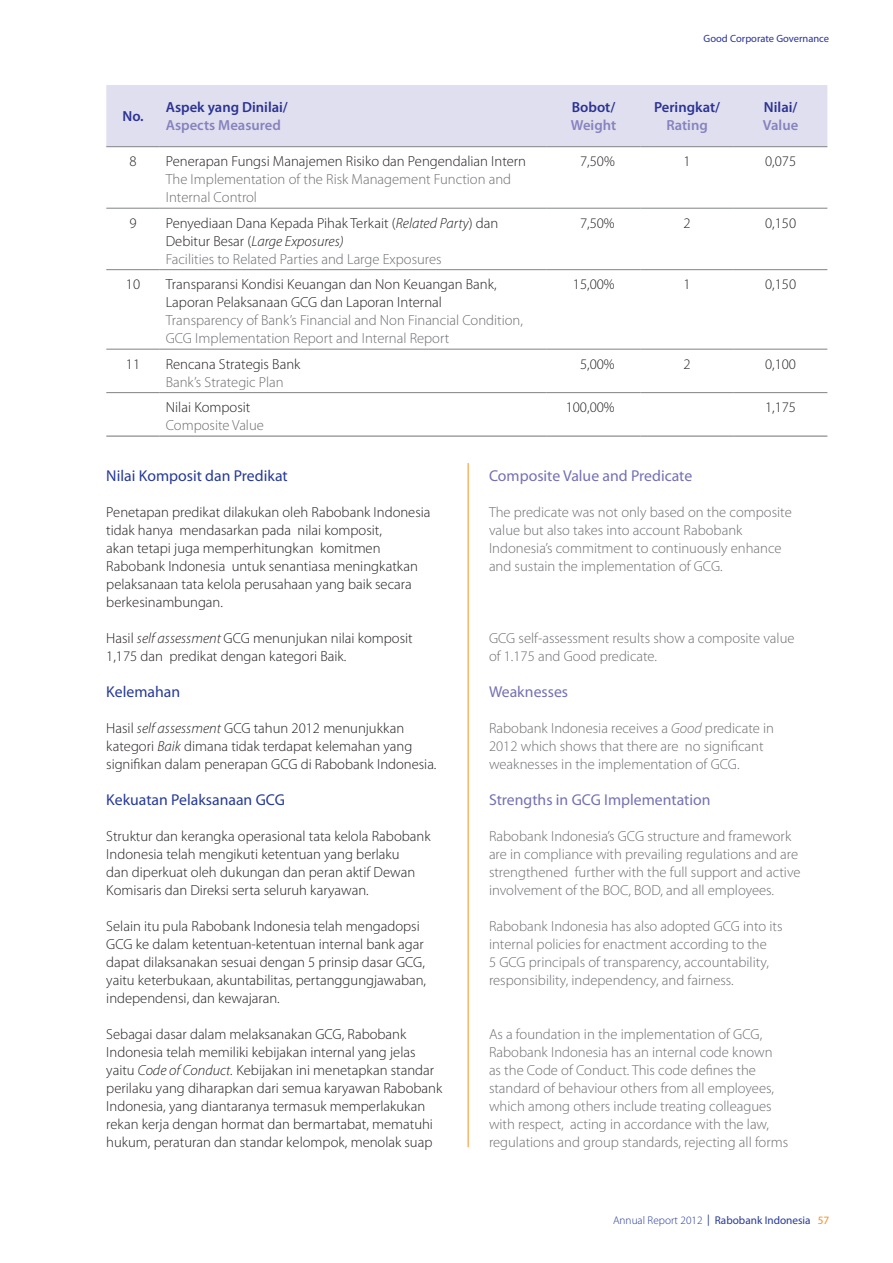
<style>
.page{position:relative;width:893px;height:1263px;background:#fff}
.page>*{position:absolute;margin:0;border:0;box-sizing:border-box;transform-origin:0 0}
.teaser{font:15.75px "Myriad Pro";color:#7470b4}
.teaser-2{font:15.75px "Myriad Pro";color:#263996}
.BT_Indonesia_Awal{font:300 14.7px/18px "Myriad Pro";color:#231f20}
.BT_English_awal{font:300 14.7px/18px "Myriad Pro";color:#6c6d70}
.BT_Indonesia{font:300 14.7px/18px "Myriad Pro";color:#231f20}
.BT_Indonesia-2{font:300 14.7px/18px "Myriad Pro";color:#6c6d70}
.teaser-3{font:300 14.7px/18px "Myriad Pro";color:#231f20}
.BT_Indonesia-3{font:600 14.7px/18px "Myriad Pro";color:#2b3393;text-align:center}
.BT_Indonesia-4{font:600 14.7px "Myriad Pro";color:#8682be}
.t1{font:11.25px "Myriad Pro";color:#263996}
.t2{font:10.5px "Myriad Pro";color:#2b3393}
.s1{color:#8682be}
.s2{font-style:italic}
.s3{font-weight:300}
.s4{color:#f68e1e}
</style>
<div class="page">
<div style="left:106px;top:85px;width:721px;height:61px;background:#e0dfef"></div>
<hr style="left:106px;top:146px;width:54px;height:1px;background:#808285">
<hr style="left:160px;top:146px;width:387px;height:1px;background:#808285">
<hr style="left:547px;top:146px;width:93px;height:1px;background:#808285">
<hr style="left:640px;top:146px;width:94px;height:1px;background:#808285">
<hr style="left:734px;top:146px;width:93px;height:1px;background:#808285">
<hr style="left:106px;top:208px;width:54px;height:1px;background:#808285">
<hr style="left:160px;top:208px;width:387px;height:1px;background:#808285">
<hr style="left:547px;top:208px;width:93px;height:1px;background:#808285">
<hr style="left:640px;top:208px;width:94px;height:1px;background:#808285">
<hr style="left:734px;top:208px;width:93px;height:1px;background:#808285">
<hr style="left:106px;top:269px;width:54px;height:1px;background:#808285">
<hr style="left:160px;top:269px;width:387px;height:1px;background:#808285">
<hr style="left:547px;top:269px;width:93px;height:1px;background:#808285">
<hr style="left:640px;top:269px;width:94px;height:1px;background:#808285">
<hr style="left:734px;top:269px;width:93px;height:1px;background:#808285">
<hr style="left:106px;top:349px;width:54px;height:1px;background:#808285">
<hr style="left:160px;top:349px;width:387px;height:1px;background:#808285">
<hr style="left:547px;top:349px;width:93px;height:1px;background:#808285">
<hr style="left:640px;top:349px;width:94px;height:1px;background:#808285">
<hr style="left:734px;top:349px;width:93px;height:1px;background:#808285">
<hr style="left:106px;top:392px;width:54px;height:1px;background:#808285">
<hr style="left:160px;top:392px;width:387px;height:1px;background:#808285">
<hr style="left:547px;top:392px;width:93px;height:1px;background:#808285">
<hr style="left:640px;top:392px;width:94px;height:1px;background:#808285">
<hr style="left:734px;top:392px;width:93px;height:1px;background:#808285">
<hr style="left:106px;top:435px;width:54px;height:2px;background:#808285">
<hr style="left:160px;top:435px;width:387px;height:2px;background:#808285">
<hr style="left:547px;top:435px;width:93px;height:2px;background:#808285">
<hr style="left:640px;top:435px;width:94px;height:2px;background:#808285">
<hr style="left:734px;top:435px;width:93px;height:2px;background:#808285">
<hr style="left:468px;top:463px;width:1px;height:684px;background:#f68e1e">
<p class="t2" style="left:704px;top:32px;width:127px">Good Corporate Governance</p>
<p class="BT_Indonesia-3" style="left:122px;top:107px;width:23px">No.</p>
<p class="BT_Indonesia-3" style="left:166px;top:98px;width:124px">Aspek yang Dinilai/</p>
<p class="BT_Indonesia-4" style="left:166px;top:116px;width:117px">Aspects Measured</p>
<p class="BT_Indonesia-3" style="left:572px;top:98px;width:45px">Bobot/</p>
<p class="BT_Indonesia-4" style="left:571px;top:116px;width:47px">Weight</p>
<p class="BT_Indonesia-3" style="left:654px;top:98px;width:68px">Peringkat/<br><span class="s1">Rating</span></p>
<p class="BT_Indonesia-3" style="left:764px;top:98px;width:35px">Nilai/</p>
<p class="BT_Indonesia-4" style="left:763px;top:116px;width:37px">Value</p>
<p class="BT_Indonesia" style="left:129px;top:152px;width:9px">8</p>
<p class="BT_Indonesia" style="left:166px;top:152px;width:362px">Penerapan Fungsi Manajemen Risiko dan Pengendalian Intern</p>
<p class="BT_Indonesia-2" style="left:166px;top:170px;width:347px">The Implementation of the Risk Management Function and<br>Internal Control</p>
<p class="BT_Indonesia" style="left:580px;top:152px;width:36px">7,50%</p>
<p class="BT_Indonesia" style="left:683px;top:152px;width:9px">1</p>
<p class="BT_Indonesia" style="left:765px;top:152px;width:33px">0,075</p>
<p class="BT_Indonesia" style="left:129px;top:214px;width:9px">9</p>
<p class="BT_Indonesia" style="left:166px;top:214px;width:334px">Penyediaan Dana Kepada Pihak Terkait (<span class="s2">Related Party</span>) dan<br>Debitur Besar (<span class="s2">Large Exposures)</span></p>
<p class="BT_Indonesia-2" style="left:166px;top:250px;width:277px">Facilities to Related Parties and Large Exposures</p>
<p class="BT_Indonesia" style="left:580px;top:214px;width:36px">7,50%</p>
<p class="BT_Indonesia" style="left:683px;top:214px;width:9px">2</p>
<p class="BT_Indonesia" style="left:765px;top:214px;width:33px">0,150</p>
<p class="BT_Indonesia" style="left:126px;top:275px;width:16px">10</p>
<p class="BT_Indonesia" style="left:166px;top:275px;width:332px">Transparansi Kondisi Keuangan dan Non Keuangan Bank,<br>Laporan Pelaksanaan GCG dan Laporan Internal</p>
<p class="BT_Indonesia-2" style="left:166px;top:311px;width:359px">Transparency of Bank’s Financial and Non Financial Condition,<br>GCG Implementation Report and Internal Report</p>
<p class="BT_Indonesia" style="left:573px;top:275px;width:43px">15,00%</p>
<p class="BT_Indonesia" style="left:683px;top:275px;width:9px">1</p>
<p class="BT_Indonesia" style="left:765px;top:275px;width:33px">0,150</p>
<p class="BT_Indonesia" style="left:126px;top:355px;width:16px">11</p>
<p class="BT_Indonesia" style="left:166px;top:355px;width:136px">Rencana Strategis Bank</p>
<p class="BT_Indonesia-2" style="left:166px;top:373px;width:120px">Bank’s Strategic Plan</p>
<p class="BT_Indonesia" style="left:580px;top:355px;width:36px">5,00%</p>
<p class="BT_Indonesia" style="left:683px;top:355px;width:9px">2</p>
<p class="BT_Indonesia" style="left:765px;top:355px;width:33px">0,100</p>
<p class="BT_Indonesia" style="left:166px;top:398px;width:86px">Nilai Komposit</p>
<p class="BT_Indonesia-2" style="left:166px;top:416px;width:100px">Composite Value</p>
<p class="BT_Indonesia" style="left:566px;top:398px;width:51px">100,00%</p>
<p class="BT_Indonesia" style="left:765px;top:398px;width:33px">1,175</p>
<p class="teaser-2" style="left:106px;top:466px;width:183px">Nilai Komposit dan Predikat</p>
<p class="BT_Indonesia_Awal" style="left:106px;top:503px;width:326px">Penetapan predikat dilakukan oleh Rabobank Indonesia tidak hanya mendasarkan pada nilai komposit,<br>akan tetapi juga memperhitungkan komitmen Rabobank Indonesia untuk senantiasa meningkatkan pelaksanaan tata kelola perusahaan yang baik secara berkesinambungan.</p>
<p class="BT_Indonesia_Awal" style="left:106px;top:629px;width:308px">Hasil <span class="s2">self assessment</span> GCG menunjukan nilai komposit<br>1,175 dan predikat dengan kategori Baik.</p>
<p class="teaser-2" style="left:106px;top:682px;width:75px">Kelemahan</p>
<p class="BT_Indonesia_Awal" style="left:106px;top:719px;width:332px">Hasil <span class="s2">self assessment</span> GCG tahun 2012 menunjukkan kategori <span class="s2">Baik</span> dimana tidak terdapat kelemahan yang signifikan dalam penerapan GCG di Rabobank Indonesia.</p>
<p class="teaser-2" style="left:106px;top:790px;width:180px">Kekuatan Pelaksanaan GCG</p>
<p class="teaser-3" style="left:106px;top:827px;width:326px">Struktur dan kerangka operasional tata kelola Rabobank Indonesia telah mengikuti ketentuan yang berlaku<br>dan diperkuat oleh dukungan dan peran aktif Dewan Komisaris dan Direksi serta seluruh karyawan.</p>
<p class="BT_Indonesia_Awal" style="left:106px;top:917px;width:321px">Selain itu pula Rabobank Indonesia telah mengadopsi GCG ke dalam ketentuan-ketentuan internal bank agar dapat dilaksanakan sesuai dengan 5 prinsip dasar GCG, yaitu keterbukaan, akuntabilitas, pertanggungjawaban, independensi, dan kewajaran.</p>
<p class="BT_Indonesia_Awal" style="left:106px;top:1025px;width:337px">Sebagai dasar dalam melaksanakan GCG, Rabobank Indonesia telah memiliki kebijakan internal yang jelas yaitu <span class="s2">Code of Conduct.</span> Kebijakan ini menetapkan standar perilaku yang diharapkan dari semua karyawan Rabobank Indonesia, yang diantaranya termasuk memperlakukan rekan kerja dengan hormat dan bermartabat, mematuhi hukum, peraturan dan standar kelompok, menolak suap</p>
<p class="teaser" style="left:489px;top:466px;width:205px">Composite Value and Predicate</p>
<p class="BT_English_awal" style="left:489px;top:503px;width:304px">The predicate was not only based on the composite value but also takes into account Rabobank Indonesia’s commitment to continuously enhance and sustain the implementation of GCG.</p>
<p class="BT_English_awal" style="left:489px;top:629px;width:307px">GCG self-assessment results show a composite value of 1.175 and Good predicate.</p>
<p class="teaser" style="left:489px;top:682px;width:81px">Weaknesses</p>
<p class="BT_English_awal" style="left:489px;top:719px;width:287px">Rabobank Indonesia receives a <span class="s2">Good</span> predicate in<br>2012 which shows that there are no significant weaknesses in the implementation of GCG.</p>
<p class="teaser" style="left:489px;top:790px;width:223px">Strengths in GCG Implementation</p>
<p class="BT_English_awal" style="left:489px;top:827px;width:313px">Rabobank Indonesia’s GCG structure and framework are in compliance with prevailing regulations and are strengthened further with the full support and active involvement of the BOC, BOD, and all employees.</p>
<p class="BT_English_awal" style="left:489px;top:917px;width:295px">Rabobank Indonesia has also adopted GCG into its internal policies for enactment according to the<br>5 GCG principals of transparency, accountability, responsibility, independency, and fairness.</p>
<p class="BT_English_awal" style="left:489px;top:1025px;width:301px">As a foundation in the implementation of GCG, Rabobank Indonesia has an internal code known as the Code of Conduct. This code defines the standard of behaviour others from all employees, which among others include treating colleagues with respect, acting in accordance with the law, regulations and group standards, rejecting all forms</p>
<p class="t1" style="left:613px;top:1213px;width:218px"><span class="s3">Annual Report 2012</span> | Rabobank Indonesia <span class="s4">57</span></p>
</div>
